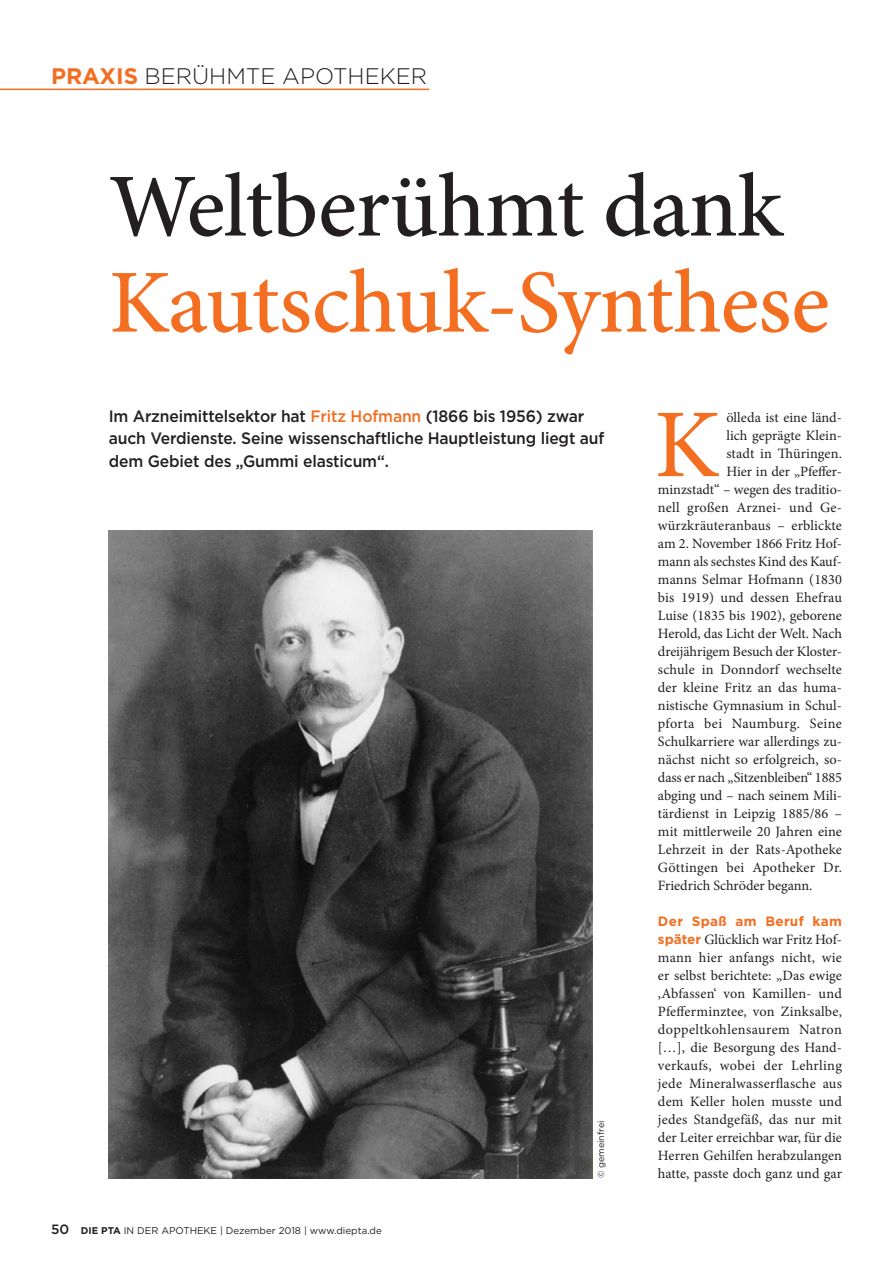
<style>
.page{position:relative;width:893px;height:1263px;background:#fff}
.page>*{position:absolute;margin:0;border:0;box-sizing:border-box;transform-origin:0 0}
.t1{font:97.35px "Minion Pro";color:#f36e21}
.t2{font:500 90px "Minion Pro";letter-spacing:-.015em;color:#f36e21}
.t3{font:500 90px "Minion Pro";letter-spacing:-.01em;color:#231f20}
.t4{font:300 22.5px "Gotham";color:#231f20}
.t5{font:500 16.5px/22.5px "Gotham";letter-spacing:-.01em;color:#231f20;scale:.95 1}
.t6{font:14.25px/18px "Minion Pro";color:#231f20;text-align:justify}
.t7{font:14.25px "Minion Pro";letter-spacing:.02em;color:#231f20}
.t8{font:14.25px "Minion Pro";letter-spacing:.025em;color:#231f20}
.t9{font:700 13.5px "Gotham";letter-spacing:.025em;color:#f36e21}
.t10{font:9.75px "Gotham";color:#231f20}
.t11{font:9px "Gotham";color:#231f20}
.s1{font-weight:700;color:#f36e21}
.s2{color:#f36e21}
.s3{font-weight:500;font-size:13.5px}
.s4{font-weight:700}
.s5{font-family:"Gotham";font-weight:700;font-size:13.5px;color:#f36e21}
</style>
<div class="page">
<hr style="left:0;top:89px;width:429px;height:1px;background:#f36e21">
<img style="left:109px;top:530px;width:484px;height:648px">
<h3 class="t4" style="left:51px;top:62px;width:378px"><span class="s1">PRAXIS</span> BERÜHMTE APOTHEKER</h3>
<h2 class="t3" style="left:109px;top:146px;width:675px">Weltberühmt dank</h2>
<h2 class="t2" style="left:109px;top:242px;width:722px">Kautschuk-Synthese</h2>
<p class="t5" style="left:109px;top:405px;width:523px">Im Arzneimittelsektor hat <span class="s2">Fritz Hofmann</span> (1866 bis 1956) zwar auch Verdienste. Seine wissenschaftliche Hauptleistung liegt auf dem Gebiet des „Gummi elasticum“.</p>
<p class="t10" style="left:51px;top:1224px;width:332px"><span class="s3">50</span> <span class="s4">DIE PTA</span> IN DER APOTHEKE | Dezember 2018 | www.diepta.de</p>
<p class="t11" style="left:595px;top:1178px;width:59px;rotate:-90deg">© gemeinfrei</p>
<h1 class="t1" style="left:654px;top:380px;width:67px">K</h1>
<p class="t6" style="left:726px;top:409px;width:117px">ölleda ist eine länd-</p>
<p class="t6" style="left:726px;top:427px;width:117px">lich geprägte Klein-</p>
<p class="t6" style="left:726px;top:445px;width:117px">stadt in Thüringen.</p>
<p class="t6" style="left:726px;top:463px;width:117px">Hier in der „Pfeffer-</p>
<p class="t6" style="left:658px;top:481px;width:185px">minzstadt“ – wegen des traditio-</p>
<p class="t6" style="left:658px;top:499px;width:186px">nell großen Arznei- und Ge-</p>
<p class="t6" style="left:658px;top:517px;width:186px">würzkräuteranbaus – erblickte</p>
<p class="t6" style="left:658px;top:535px;width:186px">am 2. November 1866 Fritz Hof-</p>
<p class="t6" style="left:658px;top:553px;width:185px">mann als sechstes Kind des Kauf-</p>
<p class="t6" style="left:658px;top:571px;width:186px">manns Selmar Hofmann (1830</p>
<p class="t6" style="left:658px;top:589px;width:185px">bis 1919) und dessen Ehefrau</p>
<p class="t6" style="left:658px;top:607px;width:185px">Luise (1835 bis 1902), geborene</p>
<p class="t6" style="left:658px;top:625px;width:186px">Herold, das Licht der Welt. Nach</p>
<p class="t6" style="left:658px;top:643px;width:186px">dreijährigem Besuch der Kloster-</p>
<p class="t6" style="left:658px;top:661px;width:185px">schule in Donndorf wechselte</p>
<p class="t6" style="left:658px;top:679px;width:184px">der kleine Fritz an das huma-</p>
<p class="t6" style="left:658px;top:697px;width:186px">nistische Gymnasium in Schul-</p>
<p class="t8" style="left:658px;top:714px;width:186px">pforta bei Naumburg. Seine</p>
<p class="t6" style="left:658px;top:733px;width:186px">Schulkarriere war allerdings zu-</p>
<p class="t6" style="left:658px;top:751px;width:185px">nächst nicht so erfolgreich, so-</p>
<p class="t6" style="left:658px;top:769px;width:186px">dass er nach „Sitzenbleiben“ 1885</p>
<p class="t6" style="left:658px;top:787px;width:185px">abging und – nach seinem Mili-</p>
<p class="t6" style="left:658px;top:805px;width:186px">tärdienst in Leipzig 1885/86 –</p>
<p class="t6" style="left:658px;top:823px;width:185px">mit mittlerweile 20 Jahren eine</p>
<p class="t6" style="left:658px;top:841px;width:185px">Lehrzeit in der Rats-Apotheke</p>
<p class="t7" style="left:658px;top:858px;width:186px">Göttingen bei Apotheker Dr.</p>
<p class="t6" style="left:658px;top:877px;width:156px">Friedrich Schröder begann.</p>
<p class="t9" style="left:658px;top:912px;width:186px">Der Spaß am Beruf kam</p>
<p class="t6" style="left:658px;top:931px;width:186px"><span class="s5">später</span> Glücklich war Fritz Hof&shy;mann hier anfangs nicht, wie er selbst berichtete: „Das ewige ,Abfassen‘ von Kamillen- und Pfefferminztee, von Zinksalbe, doppeltkohlensaurem Natron […], die Besorgung des Hand&shy;verkaufs, wobei der Lehrling jede Mineralwasserflasche aus dem Keller holen musste und jedes Standgefäß, das nur mit der Leiter erreichbar war, für die Herren Gehilfen herabzulangen hatte, passte doch ganz und gar</p>
</div>
